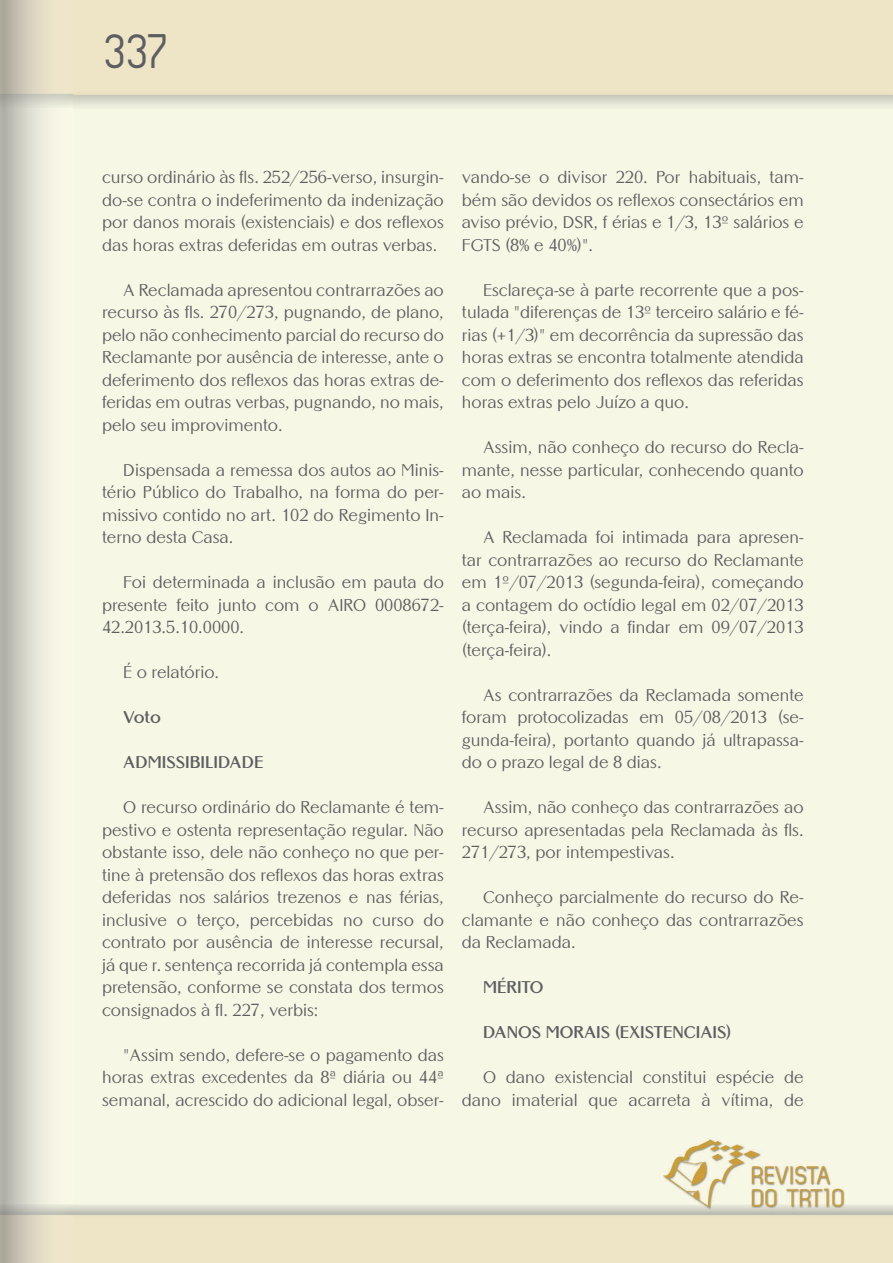
<style>
.page{position:relative;width:893px;height:1263px;background:#fff}
.page>*{position:absolute;margin:0;border:0;box-sizing:border-box;transform-origin:0 0}
.t1{font:49.5px "Zag";color:#5d5e60}
.t2{font:16.5px/22.5px "Altrincham";color:#5d5e60;text-align:justify}
.t3{font:700 16.5px "Altrincham";color:#5d5e60}
</style>
<div class="page">
<img style="left:89px;top:0;width:804px;height:1263px">
<h1 class="t1" style="left:106px;top:24px;width:66px">337</h1>
<p class="t2" style="left:102px;top:166px;width:343px">curso ordinário às fls. 252/256-verso, insurgin&shy;do-se contra o indeferimento da indenização por danos morais (existenciais) e dos reflexos das horas extras deferidas em outras verbas.</p>
<p class="t2" style="left:102px;top:279px;width:343px;text-indent:21px">A Reclamada apresentou contrarrazões ao recurso às fls. 270/273, pugnando, de plano, pelo não conhecimento parcial do recurso do Reclamante por ausência de interesse, ante o deferimento dos reflexos das horas extras de&shy;feridas em outras verbas, pugnando, no mais, pelo seu improvimento.</p>
<p class="t2" style="left:102px;top:459px;width:343px;text-indent:21px">Dispensada a remessa dos autos ao Minis&shy;tério Público do Trabalho, na forma do per&shy;missivo contido no art. 102 do Regimento In&shy;terno desta Casa.</p>
<p class="t2" style="left:102px;top:571px;width:343px;text-indent:21px">Foi determinada a inclusão em pauta do presente feito junto com o AIRO 0008672- 42.2013.5.10.0000.</p>
<p class="t2" style="left:123px;top:661px;width:97px">É o relatório.</p>
<p class="t3" style="left:123px;top:707px;width:39px">Voto</p>
<p class="t3" style="left:123px;top:752px;width:141px">ADMISSIBILIDADE</p>
<p class="t2" style="left:102px;top:796px;width:343px;text-indent:21px">O recurso ordinário do Reclamante é tem&shy;pestivo e ostenta representação regular. Não obstante isso, dele não conheço no que per&shy;tine à pretensão dos reflexos das horas extras deferidas nos salários trezenos e nas férias, inclusive o terço, percebidas no curso do contrato por ausência de interesse recursal, já que r. sentença recorrida já contempla essa pretensão, conforme se constata dos termos consignados à fl. 227, verbis:</p>
<p class="t2" style="left:102px;top:1044px;width:343px;text-indent:21px">"Assim sendo, defere-se o pagamento das horas extras excedentes da 8ª diária ou 44ª semanal, acrescido do adicional legal, obser-</p>
<p class="t2" style="left:462px;top:166px;width:343px">vando-se o divisor 220. Por habituais, tam&shy;bém são devidos os reflexos consectários em aviso prévio, DSR, f érias e 1/3, 13º salários e FGTS (8% e 40%)".</p>
<p class="t2" style="left:462px;top:279px;width:343px;text-indent:21px">Esclareça-se à parte recorrente que a pos&shy;tulada "diferenças de 13º terceiro salário e fé&shy;rias (+1/3)" em decorrência da supressão das horas extras se encontra totalmente atendida com o deferimento dos reflexos das referidas horas extras pelo Juízo a quo.</p>
<p class="t2" style="left:462px;top:436px;width:343px;text-indent:21px">Assim, não conheço do recurso do Recla&shy;mante, nesse particular, conhecendo quanto ao mais.</p>
<p class="t2" style="left:462px;top:526px;width:343px;text-indent:21px">A Reclamada foi intimada para apresen&shy;tar contrarrazões ao recurso do Reclamante em 1º/07/2013 (segunda-feira), começando a contagem do octídio legal em 02/07/2013 (terça-feira), vindo a findar em 09/07/2013 (terça-feira).</p>
<p class="t2" style="left:462px;top:684px;width:343px;text-indent:21px">As contrarrazões da Reclamada somente foram protocolizadas em 05/08/2013 (se&shy;gunda-feira), portanto quando já ultrapassa&shy;do o prazo legal de 8 dias.</p>
<p class="t2" style="left:462px;top:796px;width:343px;text-indent:21px">Assim, não conheço das contrarrazões ao recurso apresentadas pela Reclamada às fls.<br>271/273, por intempestivas.</p>
<p class="t2" style="left:462px;top:886px;width:343px;text-indent:21px">Conheço parcialmente do recurso do Re&shy;clamante e não conheço das contrarrazões da Reclamada.</p>
<p class="t3" style="left:483px;top:977px;width:62px">MÉRITO</p>
<p class="t3" style="left:483px;top:1022px;width:250px">DANOS MORAIS (EXISTENCIAIS)</p>
<p class="t2" style="left:462px;top:1066px;width:343px;text-align:right">O dano existencial constitui espécie de dano imaterial que acarreta à vítima, de</p>
</div>
